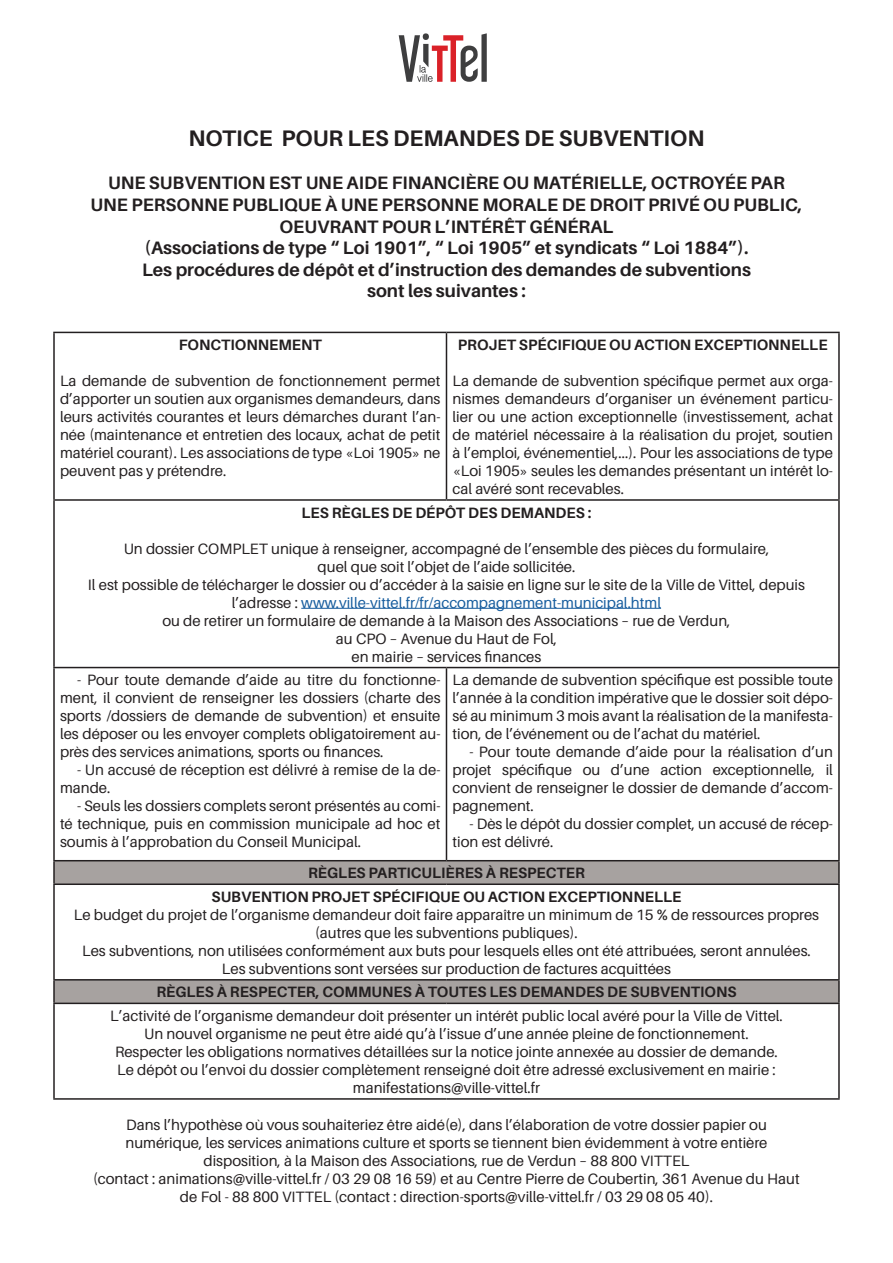
<style>
.page{position:relative;width:893px;height:1263px;background:#fff}
.page>*{position:absolute;margin:0;border:0;box-sizing:border-box;transform-origin:0 0}
.t1{font:700 22.5px "Aileron";color:#231f20}
.t2{font:700 18px/21.6px "Aileron";color:#231f20;text-align:center}
.t3{font:15px/18px "Aileron";color:#231f20;text-align:justify}
.t4{font:700 15px/23.5px "Aileron";color:#231f20;text-align:center}
.s1{color:#175d9e}
</style>
<div class="page">
<svg style="left:55px;top:861px;width:783px;height:141px"></svg>
<hr style="left:53px;top:332px;width:393px;height:1px;background:#231f20">
<hr style="left:53px;top:333px;width:2px;height:166px;background:#231f20">
<hr style="left:446px;top:332px;width:394px;height:1px;background:#231f20">
<hr style="left:446px;top:333px;width:1px;height:166px;background:#231f20">
<hr style="left:838px;top:333px;width:2px;height:166px;background:#231f20">
<hr style="left:53px;top:499px;width:393px;height:2px;background:#231f20">
<hr style="left:53px;top:501px;width:2px;height:166px;background:#231f20">
<hr style="left:446px;top:499px;width:394px;height:2px;background:#231f20">
<hr style="left:838px;top:501px;width:2px;height:166px;background:#231f20">
<hr style="left:53px;top:667px;width:393px;height:1px;background:#231f20">
<hr style="left:53px;top:668px;width:2px;height:192px;background:#231f20">
<hr style="left:446px;top:667px;width:394px;height:1px;background:#231f20">
<hr style="left:446px;top:668px;width:1px;height:192px;background:#231f20">
<hr style="left:838px;top:668px;width:2px;height:192px;background:#231f20">
<hr style="left:53px;top:860px;width:393px;height:1px;background:#231f20">
<hr style="left:53px;top:861px;width:2px;height:22px;background:#231f20">
<hr style="left:446px;top:860px;width:394px;height:1px;background:#231f20">
<hr style="left:838px;top:861px;width:2px;height:22px;background:#231f20">
<hr style="left:53px;top:883px;width:393px;height:2px;background:#231f20">
<hr style="left:53px;top:885px;width:2px;height:94px;background:#231f20">
<hr style="left:446px;top:883px;width:394px;height:2px;background:#231f20">
<hr style="left:838px;top:885px;width:2px;height:94px;background:#231f20">
<hr style="left:53px;top:979px;width:393px;height:1px;background:#231f20">
<hr style="left:53px;top:980px;width:2px;height:22px;background:#231f20">
<hr style="left:446px;top:979px;width:394px;height:1px;background:#231f20">
<hr style="left:838px;top:980px;width:2px;height:22px;background:#231f20">
<hr style="left:53px;top:1002px;width:393px;height:2px;background:#231f20">
<hr style="left:53px;top:1004px;width:2px;height:94px;background:#231f20">
<hr style="left:446px;top:1002px;width:394px;height:2px;background:#231f20">
<hr style="left:838px;top:1004px;width:2px;height:94px;background:#231f20">
<hr style="left:53px;top:1098px;width:393px;height:2px;background:#231f20">
<hr style="left:446px;top:1098px;width:394px;height:2px;background:#231f20">
<hr style="left:301px;top:608px;width:360px;height:1px;background:#175d9e">
<svg style="left:399px;top:33px;width:88px;height:49px"></svg>
<h1 class="t1" style="left:188px;top:126px;width:517px">NOTICE POUR LES DEMANDES DE SUBVENTION</h1>
<p class="t2" style="left:91px;top:172px;width:713px">UNE SUBVENTION EST UNE AIDE FINANCIÈRE OU MATÉRIELLE, OCTROYÉE PAR UNE PERSONNE PUBLIQUE À UNE PERSONNE MORALE DE DROIT PRIVÉ OU PUBLIC, OEUVRANT POUR L’INTÉRÊT GÉNÉRAL<br>(Associations de type “ Loi 1901”, “ Loi 1905” et syndicats “ Loi 1884”).<br>Les procédures de dépôt et d’instruction des demandes de subventions<br>sont les suivantes :</p>
<p class="t4" style="left:458px;top:333px;width:371px">PROJET SPÉCIFIQUE OU ACTION EXCEPTIONNELLE</p>
<p class="t3" style="left:452px;top:372px;width:382px">La demande de subvention spécifique permet aux orga&shy;nismes demandeurs d’organiser un événement particu&shy;lier ou une action exceptionnelle (investissement, achat de matériel nécessaire à la réalisation du projet, soutien à l’emploi, événementiel,...). Pour les associations de type «Loi 1905» seules les demandes présentant un intérêt lo&shy;cal avéré sont recevables.</p>
<p class="t4" style="left:301px;top:501px;width:292px">LES RÈGLES DE DÉPÔT DES DEMANDES :</p>
<p class="t3" style="left:88px;top:539px;width:719px;text-align:center">Un dossier COMPLET unique à renseigner, accompagné de l’ensemble des pièces du formulaire,<br>quel que soit l’objet de l’aide sollicitée.<br>Il est possible de télécharger le dossier ou d’accéder à la saisie en ligne sur le site de la Ville de Vittel, depuis l’adresse : <span class="s1">www.ville-vittel.fr/fr/accompagnement-municipal.html<br></span>ou de retirer un formulaire de demande à la Maison des Associations – rue de Verdun,<br>au CPO – Avenue du Haut de Fol,<br>en mairie – services finances</p>
<p class="t3" style="left:60px;top:671px;width:382px;text-indent:17px">- Pour toute demande d’aide au titre du fonctionne&shy;ment, il convient de renseigner les dossiers (charte des sports /dossiers de demande de subvention) et ensuite les déposer ou les envoyer complets obligatoirement au&shy;près des services animations, sports ou finances.</p>
<p class="t3" style="left:60px;top:761px;width:382px;text-indent:17px">- Un accusé de réception est délivré à remise de la de&shy;mande.</p>
<p class="t3" style="left:60px;top:797px;width:382px;text-indent:17px">- Seuls les dossiers complets seront présentés au comi&shy;té technique, puis en commission municipale ad hoc et soumis à l’approbation du Conseil Municipal.</p>
<p class="t4" style="left:179px;top:333px;width:145px">FONCTIONNEMENT</p>
<p class="t3" style="left:60px;top:372px;width:382px">La demande de subvention de fonctionnement permet d’apporter un soutien aux organismes demandeurs, dans leurs activités courantes et leurs démarches durant l’an&shy;née (maintenance et entretien des locaux, achat de petit matériel courant). Les associations de type «Loi 1905» ne peuvent pas y prétendre.</p>
<p class="t3" style="left:452px;top:671px;width:382px">La demande de subvention spécifique est possible toute l’année à la condition impérative que le dossier soit dépo&shy;sé au minimum 3 mois avant la réalisation de la manifesta&shy;tion, de l’événement ou de l’achat du matériel.</p>
<p class="t3" style="left:452px;top:743px;width:382px;text-indent:17px">- Pour toute demande d’aide pour la réalisation d’un projet spécifique ou d’une action exceptionnelle, il convient de renseigner le dossier de demande d’accom&shy;pagnement.</p>
<p class="t3" style="left:452px;top:815px;width:382px;text-indent:17px">- Dès le dépôt du dossier complet, un accusé de récep&shy;tion est délivré.</p>
<p class="t4" style="left:212px;top:861px;width:471px">RÈGLES PARTICULIÈRES À RESPECTER<br>SUBVENTION PROJET SPÉCIFIQUE OU ACTION EXCEPTIONNELLE</p>
<p class="t3" style="left:74px;top:906px;width:747px;text-align:center">Le budget du projet de l’organisme demandeur doit faire apparaître un minimum de 15 % de ressources propres (autres que les subventions publiques).<br>Les subventions, non utilisées conformément aux buts pour lesquels elles ont été attribuées, seront annulées.<br>Les subventions sont versées sur production de factures acquittées</p>
<p class="t4" style="left:156px;top:980px;width:582px">RÈGLES À RESPECTER, COMMUNES À TOUTES LES DEMANDES DE SUBVENTIONS</p>
<p class="t3" style="left:110px;top:1007px;width:674px;text-align:center">L’activité de l’organisme demandeur doit présenter un intérêt public local avéré pour la Ville de Vittel.<br>Un nouvel organisme ne peut être aidé qu’à l’issue d’une année pleine de fonctionnement.<br>Respecter les obligations normatives détaillées sur la notice jointe annexée au dossier de demande.<br>Le dépôt ou l’envoi du dossier complètement renseigné doit être adressé exclusivement en mairie : manifestations@ville-vittel.fr</p>
<p class="t3" style="left:93px;top:1116px;width:708px;text-align:center">Dans l’hypothèse où vous souhaiteriez être aidé(e), dans l’élaboration de votre dossier papier ou numérique, les services animations culture et sports se tiennent bien évidemment à votre entière disposition, à la Maison des Associations, rue de Verdun – 88 800 VITTEL<br>(contact : animations@ville-vittel.fr / 03 29 08 16 59) et au Centre Pierre de Coubertin, 361 Avenue du Haut de Fol - 88 800 VITTEL (contact : direction-sports@ville-vittel.fr / 03 29 08 05 40).</p>
</div>
